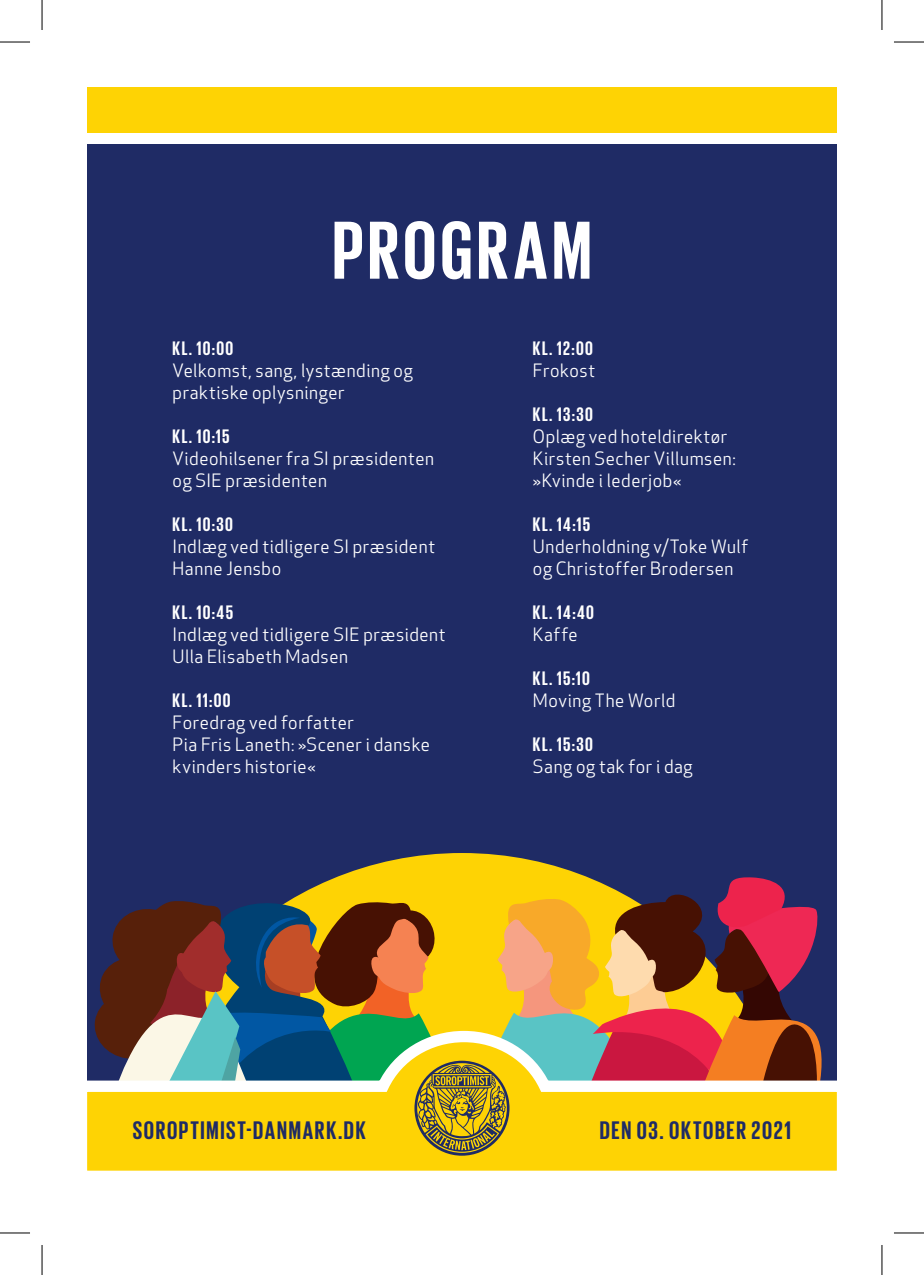
<style>
.page{position:relative;width:924px;height:1275px;background:#fff}
.page>*{position:absolute;margin:0;border:0;box-sizing:border-box;transform-origin:0 0}
.t1{font:700 84px "Giorgio Sans";letter-spacing:.05em;color:#fff}
.t2{font:700 26px "Giorgio Sans";letter-spacing:.06em;color:#1f2b65}
.t3{font:700 20px "Giorgio Sans";letter-spacing:.065em;color:#fff}
.t4{font:18px/22px "Apex New";letter-spacing:.035em;color:#fff}
</style>
<div class="page">
<div style="left:87px;top:144px;width:749px;height:985px;background:#1f2b65"></div>
<svg style="left:342px;top:853px;width:240px;height:22px;fill:#fed304"></svg>
<svg style="left:87px;top:1080px;width:750px;height:91px;background:#fdd30a"></svg>
<div style="left:87px;top:87px;width:749px;height:46px;background:#fed304"></div>
<svg style="left:92px;top:875px;width:745px;height:280px;background:#aa873c"></svg>
<hr style="left:0;top:42px;width:30px;height:1px;background:#000">
<hr style="left:893px;top:42px;width:30px;height:1px;background:#000">
<hr style="left:0;top:1232px;width:30px;height:1px;background:#000">
<hr style="left:893px;top:1232px;width:30px;height:1px;background:#000">
<hr style="left:42px;top:0;width:1px;height:30px;background:#000">
<hr style="left:42px;top:1245px;width:1px;height:30px;background:#000">
<hr style="left:881px;top:0;width:1px;height:30px;background:#000">
<hr style="left:881px;top:1245px;width:1px;height:30px;background:#000">
<h1 class="t1" style="left:332px;top:208px;width:260px">PROGRAM</h1>
<p class="t3" style="left:172px;top:338px;width:62px">KL. 10:00</p>
<p class="t4" style="left:172px;top:359px;width:242px">Velkomst, sang, lystænding og praktiske oplysninger</p>
<p class="t3" style="left:172px;top:426px;width:58px">KL. 10:15</p>
<p class="t4" style="left:172px;top:447px;width:263px">Videohilsener fra SI præsidenten og SIE præsidenten</p>
<p class="t3" style="left:172px;top:514px;width:62px">KL. 10:30</p>
<p class="t4" style="left:172px;top:535px;width:264px">Indlæg ved tidligere SI præsident<br>Hanne Jensbo</p>
<p class="t3" style="left:172px;top:602px;width:62px">KL. 10:45</p>
<p class="t4" style="left:172px;top:623px;width:274px">Indlæg ved tidligere SIE præsident<br>Ulla Elisabeth Madsen</p>
<p class="t3" style="left:172px;top:690px;width:59px">KL. 11:00</p>
<p class="t4" style="left:172px;top:711px;width:259px">Foredrag ved forfatter<br>Pia Fris Laneth: »Scener i danske kvinders historie«</p>
<p class="t3" style="left:532px;top:338px;width:61px">KL. 12:00</p>
<p class="t4" style="left:532px;top:359px;width:64px">Frokost</p>
<p class="t3" style="left:532px;top:404px;width:61px">KL. 13:30</p>
<p class="t4" style="left:532px;top:425px;width:204px">Oplæg ved hoteldirektør<br>Kirsten Secher Villumsen: »Kvinde i lederjob«</p>
<p class="t3" style="left:532px;top:514px;width:59px">KL. 14:15</p>
<p class="t4" style="left:532px;top:535px;width:217px">Underholdning v/Toke Wulf og Christoffer Brodersen</p>
<p class="t3" style="left:532px;top:602px;width:63px">KL. 14:40</p>
<p class="t4" style="left:532px;top:623px;width:46px">Kaffe</p>
<p class="t3" style="left:532px;top:668px;width:59px">KL. 15:10</p>
<p class="t4" style="left:532px;top:689px;width:144px">Moving The World</p>
<p class="t3" style="left:532px;top:734px;width:62px">KL. 15:30</p>
<p class="t4" style="left:532px;top:755px;width:161px">Sang og tak for i dag</p>
<h2 class="t2" style="left:133px;top:1117px;width:234px">SOROPTIMIST-DANMARK.DK</h2>
<h2 class="t2" style="left:599px;top:1117px;width:193px">DEN 03. OKTOBER 2021</h2>
</div>
